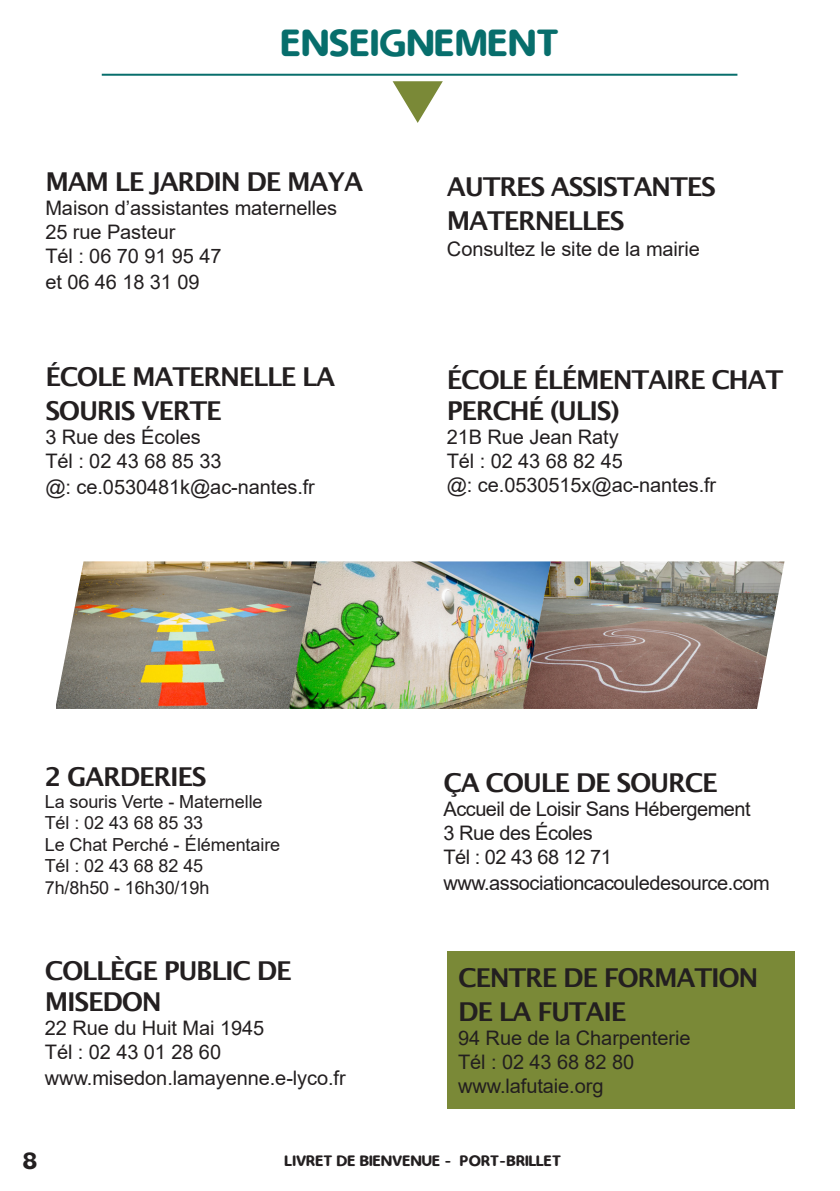
<style>
.page{position:relative;width:840px;height:1191px;background:#fff}
.page>*{position:absolute;margin:0;border:0;box-sizing:border-box;transform-origin:0 0}
.Titre_H2{font:40px "Simply Rounded";color:#076e6c}
.paragggg{font:600 26px/33.6px "Lucida Sans";letter-spacing:-.05em;color:#231f20}
.t1{font:24px "Simply Rounded";color:#231f20}
.paragggg-2{font:20px/24px "Arial";letter-spacing:-.005em;color:#231f20}
.paragggg-3{font:20px/24px "Arial";letter-spacing:-.025em;color:#231f20}
.paragggg-4{font:18px/21.6px "Arial";letter-spacing:-.005em;color:#231f20}
.t2{font:16px "Simply Rounded";color:#231f20}
</style>
<div class="page">
<svg style="left:392px;top:81px;width:50px;height:42px"></svg>
<hr style="left:102px;top:74px;width:635px;height:2px;background:#076e6c">
<div style="left:446px;top:951px;width:347px;height:157px;background:#7a8937"></div>
<img style="left:56px;top:561px;width:233px;height:148px">
<img style="left:289px;top:561px;width:234px;height:148px">
<img style="left:523px;top:561px;width:261px;height:148px">
<p class="Titre_H2" style="left:280px;top:22px;width:279px">ENSEIGNEMENT</p>
<p class="paragggg" style="left:45px;top:164px;width:319px">MAM LE JARDIN DE MAYA</p>
<p class="paragggg-2" style="left:45px;top:195px;width:293px">Maison d’assistantes maternelles</p>
<p class="paragggg-2" style="left:45px;top:219px;width:177px">25 rue Pasteur<br>Tél : 06 70 91 95 47</p>
<p class="paragggg-2" style="left:45px;top:270px;width:156px">et 06 46 18 31 09</p>
<p class="paragggg" style="left:45px;top:360px;width:291px">ÉCOLE MATERNELLE LA<br>SOURIS VERTE</p>
<p class="paragggg-2" style="left:45px;top:425px;width:177px">3 Rue des Écoles<br>Tél : 02 43 68 85 33</p>
<p class="paragggg-2" style="left:45px;top:475px;width:271px">@: ce.0530481k@ac-nantes.fr</p>
<p class="paragggg" style="left:446px;top:170px;width:270px">AUTRES ASSISTANTES<br>MATERNELLES</p>
<p class="paragggg-2" style="left:446px;top:237px;width:254px">Consultez le site de la mairie</p>
<p class="paragggg" style="left:446px;top:364px;width:338px;line-height:31.2px">ÉCOLE ÉLÉMENTAIRE CHAT<br>PERCHÉ (ULIS)</p>
<p class="paragggg-2" style="left:446px;top:425px;width:271px">21B Rue Jean Raty<br>Tél : 02 43 68 82 45<br>@: ce.0530515x@ac-nantes.fr</p>
<p class="paragggg" style="left:45px;top:760px;width:163px">2 GARDERIES</p>
<p class="paragggg-4" style="left:45px;top:790px;width:237px">La souris Verte - Maternelle<br>Tél : 02 43 68 85 33<br>Le Chat Perché - Élémentaire<br>Tél : 02 43 68 82 45</p>
<p class="paragggg-4" style="left:45px;top:877px;width:166px">7h/8h50 - 16h30/19h</p>
<p class="paragggg" style="left:45px;top:954px;width:248px;line-height:31.2px">COLLÈGE PUBLIC DE<br>MISEDON</p>
<p class="paragggg-2" style="left:45px;top:1015px;width:221px">22 Rue du Huit Mai 1945<br>Tél : 02 43 01 28 60</p>
<p class="paragggg-2" style="left:45px;top:1066px;width:302px">www.misedon.lamayenne.e-lyco.fr</p>
<p class="paragggg" style="left:443px;top:765px;width:275px">ÇA COULE DE SOURCE</p>
<p class="paragggg-3" style="left:443px;top:796px;width:308px">Accueil de Loisir Sans Hébergement<br>3 Rue des Écoles<br>Tél : 02 43 68 12 71</p>
<p class="paragggg-3" style="left:443px;top:871px;width:327px">www.associationcacouledesource.com</p>
<p class="paragggg" style="left:458px;top:961px;width:302px">CENTRE DE FORMATION<br>DE LA FUTAIE</p>
<p class="paragggg-2" style="left:458px;top:1025px;width:234px">94 Rue de la Charpenterie<br>Tél : 02 43 68 82 80 www.lafutaie.org</p>
<p class="t1" style="left:23px;top:1148px;width:16px">8</p>
<p class="t2" style="left:284px;top:1152px;width:278px">LIVRET DE BIENVENUE - PORT-BRILLET</p>
</div>
